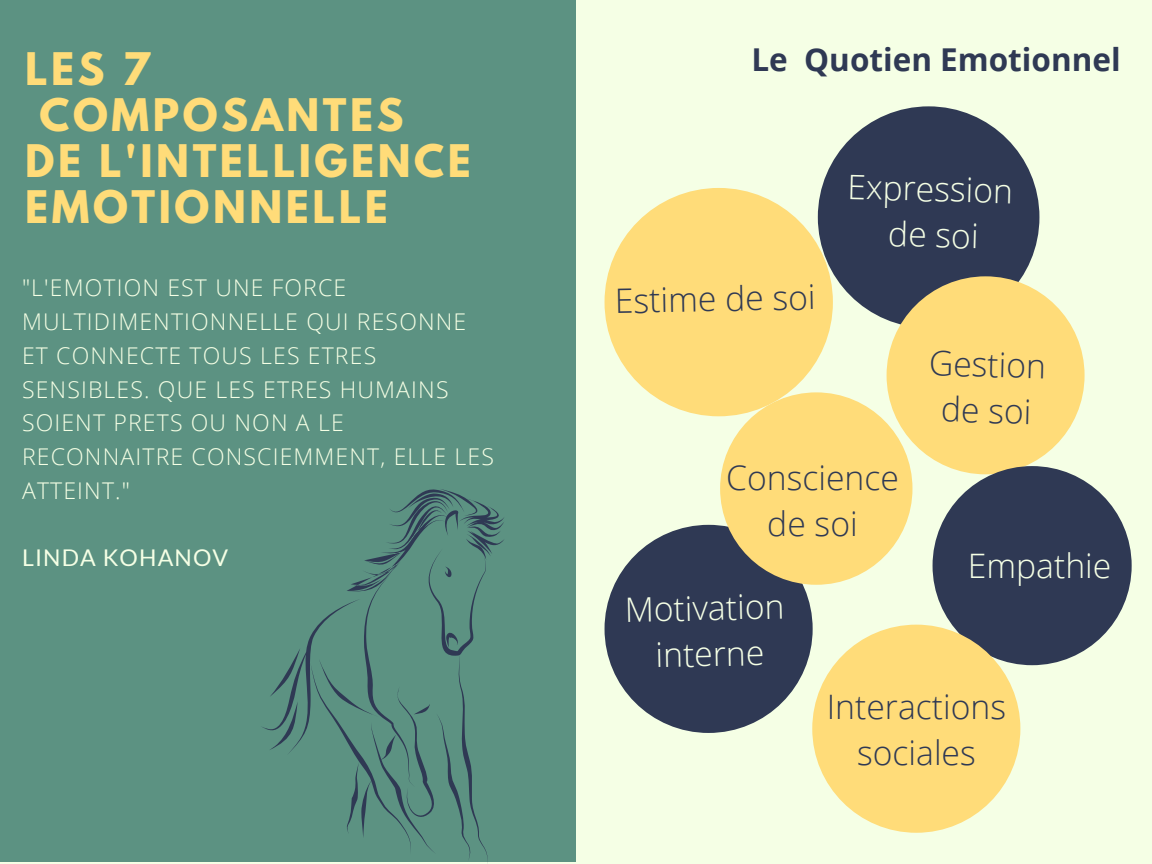
<style>
.page{position:relative;width:1152px;height:864px;background:#f5ffe5}
.page>*{position:absolute;margin:0;border:0;box-sizing:border-box;transform-origin:0 0}
.t1{font:700 39.75px "League Spartan";letter-spacing:.09em;color:#ffdc79}
.t2{font:300 33.75px/46.2px "Open Sans";color:#2f3954;text-align:center}
.t3{font:300 33.75px/46.2px "Open Sans";color:#f5ffe5;text-align:center}
.t4{font:700 31.5px "Open Sans";color:#2f3954}
.t5{font:300 23.1px/33.8px "Open Sans";letter-spacing:.05em;color:#f5ffe5}
.t6{font:23.1px "Lato";letter-spacing:.05em;color:#f5ffe5}
</style>
<div class="page">
<div style="left:0;top:0;width:576px;height:861px;background:#5c9282"></div>
<div style="left:605px;top:188px;width:228px;height:228px;background:#ffdc79;border-radius:50%"></div>
<div style="left:818px;top:106px;width:221px;height:222px;background:#2f3954;border-radius:50%"></div>
<div style="left:887px;top:276px;width:198px;height:198px;background:#ffdc79;border-radius:50%"></div>
<div style="left:933px;top:466px;width:199px;height:199px;background:#2f3954;border-radius:50%"></div>
<div style="left:812px;top:625px;width:208px;height:208px;background:#ffdc79;border-radius:50%"></div>
<div style="left:605px;top:525px;width:208px;height:208px;background:#2f3954;border-radius:50%"></div>
<div style="left:720px;top:392px;width:192px;height:193px;background:#ffdc79;border-radius:50%"></div>
<svg style="left:261px;top:489px;width:244px;height:375px"></svg>
<h1 class="t1" style="left:25px;top:49px;width:126px">LES 7</h1>
<h1 class="t1" style="left:40px;top:95px;width:365px">COMPOSANTES</h1>
<h1 class="t1" style="left:25px;top:141px;width:447px">DE L'INTELLIGENCE</h1>
<h1 class="t1" style="left:25px;top:187px;width:364px">EMOTIONNELLE</h1>
<p class="t5" style="left:22px;top:271px;width:473px">"L'EMOTION EST UNE FORCE<br>MULTIDIMENTIONNELLE QUI RESONNE<br>ET CONNECTE TOUS LES ETRES<br>SENSIBLES. QUE LES ETRES HUMAINS<br>SOIENT PRETS OU NON A LE<br>RECONNAITRE CONSCIEMMENT, ELLE LES<br>ATTEINT."</p>
<p class="t6" style="left:22px;top:544px;width:208px">LINDA KOHANOV</p>
<h3 class="t4" style="left:752px;top:37px;width:371px">Le Quotien Emotionnel</h3>
<h2 class="t2" style="left:615px;top:277px;width:202px;rotate:-1deg">Estime de soi</h2>
<h2 class="t3" style="left:848px;top:163px;width:167px;rotate:1deg">Expression de soi</h2>
<h2 class="t2" style="left:929px;top:339px;width:119px;rotate:1deg">Gestion de soi</h2>
<h2 class="t2" style="left:726px;top:454px;width:174px">Conscience de soi</h2>
<h2 class="t3" style="left:624px;top:585px;width:161px;rotate:-1deg">Motivation interne</h2>
<h2 class="t3" style="left:968px;top:542px;width:145px">Empathie</h2>
<h2 class="t2" style="left:827px;top:683px;width:181px">Interactions sociales</h2>
</div>
